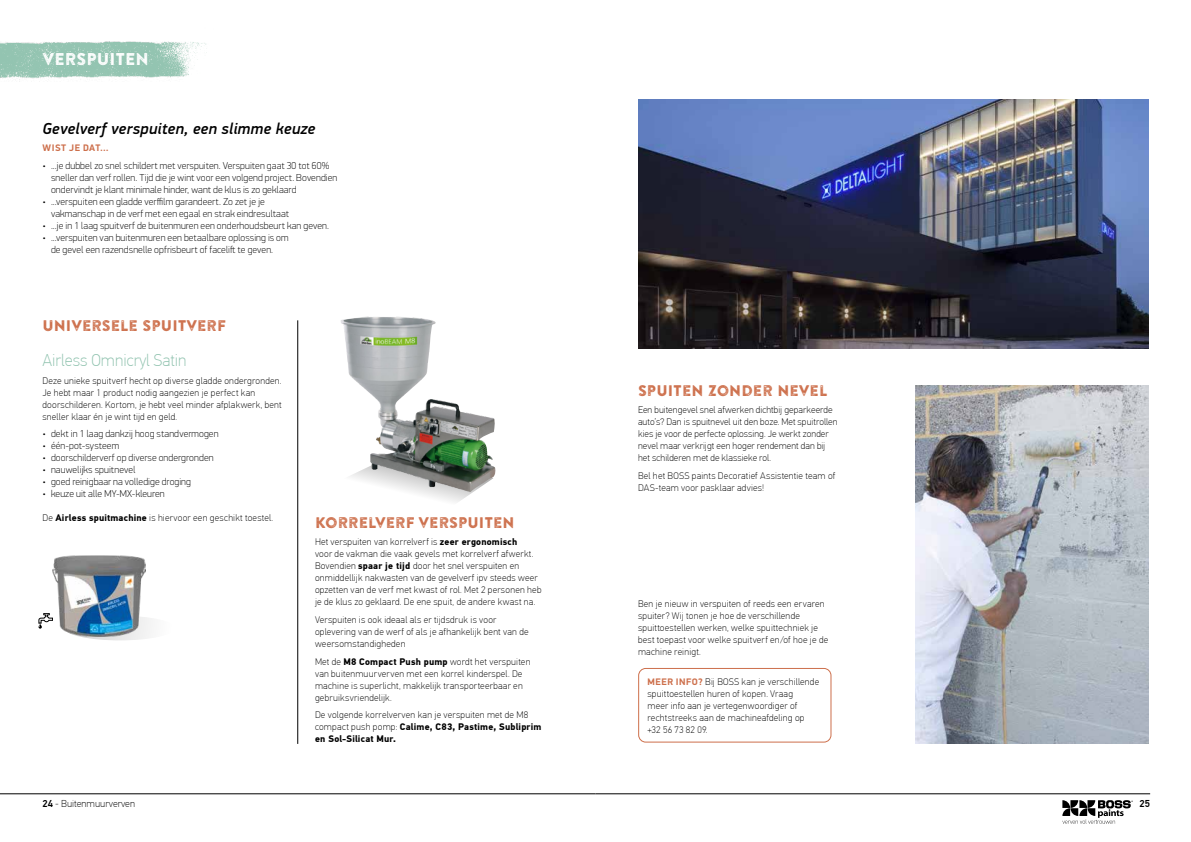
<style>
.page{position:relative;width:1191px;height:842px;background:#fff}
.page>*{position:absolute;margin:0;border:0;box-sizing:border-box;transform-origin:0 0}
.t1{font:100 17px "PF Din Text Pro";color:#8fc2ae}
.t2{font:17px "Brandon Printed Two";color:#fff}
.t3{font:italic 500 16px "PFDIN Display Pro";letter-spacing:.015em;color:#000}
.t4{font:15.3px "Brandon Printed Two";color:#cd6f4b}
.t5{font:100 10px/12px "PFDIN Display Pro";letter-spacing:.01em;color:#000}
.t6{font:100 10px "PF Din Text Pro";color:#000}
.t7{font:500 10px "PF Din Text Pro";color:#000}
.t8{font:100 9.5px/12px "PF Din Text Pro";letter-spacing:.02em;color:#000}
.t9{font:700 9.5px "PFDIN Display Pro";letter-spacing:.045em;color:#cd6f4b}
.s1{font-weight:700}
.s2{font-family:"PFDIN Display Pro";font-weight:700;color:#cd6f4b}
.s3{font-weight:500}
</style>
<div class="page">
<hr style="left:0;top:793px;width:595px;height:1px;background:#000">
<hr style="left:595px;top:793px;width:555px;height:1px;background:#000">
<svg style="left:1062px;top:800px;width:70px;height:24px"></svg>
<img style="left:638px;top:99px;width:510px;height:249px">
<img style="left:916px;top:385px;width:232px;height:359px">
<img style="left:0;top:41px;width:207px;height:41px">
<hr style="left:297px;top:320px;width:1px;height:424px;background:#000">
<svg style="left:297px;top:450px;width:176px;height:104px"></svg>
<svg style="left:64px;top:616px;width:112px;height:24px"></svg>
<img style="left:52px;top:556px;width:94px;height:81px">
<img style="left:340px;top:316px;width:156px;height:176px">
<svg style="left:39px;top:613px;width:14px;height:16px"></svg>
<div style="left:638px;top:668px;width:193px;height:74px;border:1px solid #cd6f4b;border-radius:7px"></div>
<h1 class="t2" style="left:43px;top:49px;width:108px">VERSPUITEN</h1>
<h2 class="t3" style="left:43px;top:118px;width:275px">Gevelverf verspuiten, een slimme keuze</h2>
<p class="t9" style="left:43px;top:142px;width:68px">WIST JE DAT…</p>
<p class="t5" style="left:51px;top:159px;width:288px;text-indent:-8px">• ...je dubbel zo snel schildert met verspuiten. Verspuiten gaat 30 tot 60% sneller dan verf rollen. Tijd die je wint voor een volgend project. Bovendien ondervindt je klant minimale hinder, want de klus is zo geklaard</p>
<p class="t5" style="left:51px;top:195px;width:239px;text-indent:-8px">• ...verspuiten een gladde verffilm garandeert. Zo zet je je vakmanschap in de verf met een egaal en strak eindresultaat</p>
<p class="t5" style="left:43px;top:219px;width:288px">• ...je in 1 laag spuitverf de buitenmuren een onderhoudsbeurt kan geven.</p>
<p class="t5" style="left:51px;top:231px;width:239px;text-indent:-8px">• ...verspuiten van buitenmuren een betaalbare oplossing is om de gevel een razendsnelle opfrisbeurt of facelift te geven.</p>
<h3 class="t4" style="left:43px;top:316px;width:185px">UNIVERSELE SPUITVERF</h3>
<h1 class="t1" style="left:43px;top:351px;width:145px">Airless Omnicryl Satin</h1>
<p class="t8" style="left:43px;top:375px;width:241px">Deze unieke spuitverf hecht op diverse gladde ondergronden.<br>Je hebt maar 1 product nodig aangezien je perfect kan doorschilderen. Kortom, je hebt veel minder afplakwerk, bent sneller klaar én je wint tijd en geld.</p>
<p class="t5" style="left:43px;top:428px;width:177px">• dekt in 1 laag dankzij hoog standvermogen</p>
<p class="t5" style="left:43px;top:440px;width:78px">• één-pot-systeem</p>
<p class="t5" style="left:43px;top:452px;width:172px">• doorschilderverf op diverse ondergronden</p>
<p class="t5" style="left:43px;top:464px;width:94px">• nauwelijks spuitnevel</p>
<p class="t5" style="left:43px;top:476px;width:150px">• goed reinigbaar na volledige droging</p>
<p class="t5" style="left:43px;top:488px;width:124px">• keuze uit alle MY-MX-kleuren</p>
<p class="t8" style="left:43px;top:512px;width:232px">De <span class="s1">Airless spuitmachine</span> is hiervoor een geschikt toestel.</p>
<h3 class="t4" style="left:315px;top:513px;width:201px">KORRELVERF VERSPUITEN</h3>
<p class="t8" style="left:315px;top:536px;width:228px">Het verspuiten van korrelverf is <span class="s1">zeer ergonomisch<br></span>voor de vakman die vaak gevels met korrelverf afwerkt.<br>Bovendien <span class="s1">spaar je tijd</span> door het snel verspuiten en onmiddellijk nakwasten van de gevelverf ipv steeds weer opzetten van de verf met kwast of rol. Met 2 personen heb je de klus zo geklaard. De ene spuit, de andere kwast na.</p>
<p class="t8" style="left:315px;top:614px;width:215px">Verspuiten is ook ideaal als er tijdsdruk is voor oplevering van de werf of als je afhankelijk bent van de weersomstandigheden</p>
<p class="t8" style="left:315px;top:655px;width:217px">Met de <span class="s1">M8 Compact Push pump</span> wordt het verspuiten van buitenmuurverven met een korrel kinderspel. De machine is superlicht, makkelijk transporteerbaar en gebruiksvriendelijk.</p>
<p class="t8" style="left:315px;top:709px;width:228px">De volgende korrelverven kan je verspuiten met de M8 compact push pomp: <span class="s1">Calime, C83, Pastime, Subliprim en Sol-Silicat Mur.</span></p>
<h3 class="t4" style="left:638px;top:381px;width:191px">SPUITEN ZONDER NEVEL</h3>
<p class="t8" style="left:638px;top:404px;width:201px">Een buitengevel snel afwerken dichtbij geparkeerde auto’s? Dan is spuitnevel uit den boze. Met spuitrollen kies je voor de perfecte oplossing. Je werkt zonder nevel maar verkrijgt een hoger rendement dan bij het schilderen met de klassieke rol.</p>
<p class="t8" style="left:638px;top:470px;width:199px">Bel het BOSS paints Decoratief Assistentie team of<br>DAS-team voor pasklaar advies!</p>
<p class="t8" style="left:638px;top:598px;width:192px">Ben je nieuw in verspuiten of reeds een ervaren spuiter? Wij tonen je hoe de verschillende spuittoestellen werken, welke spuittechniek je best toepast voor welke spuitverf en/of hoe je de machine reinigt.</p>
<p class="t8" style="left:647px;top:676px;width:173px"><span class="s2">MEER INFO?</span> Bij BOSS kan je verschillende spuittoestellen huren of kopen. Vraag<br>meer info aan je vertegenwoordiger of rechtstreeks aan de machineafdeling op +32 56 73 82 09.</p>
<p class="t6" style="left:43px;top:798px;width:94px"><span class="s3">24</span> - Buitenmuurverven</p>
<p class="t7" style="left:1139px;top:798px;width:12px">25</p>
</div>
